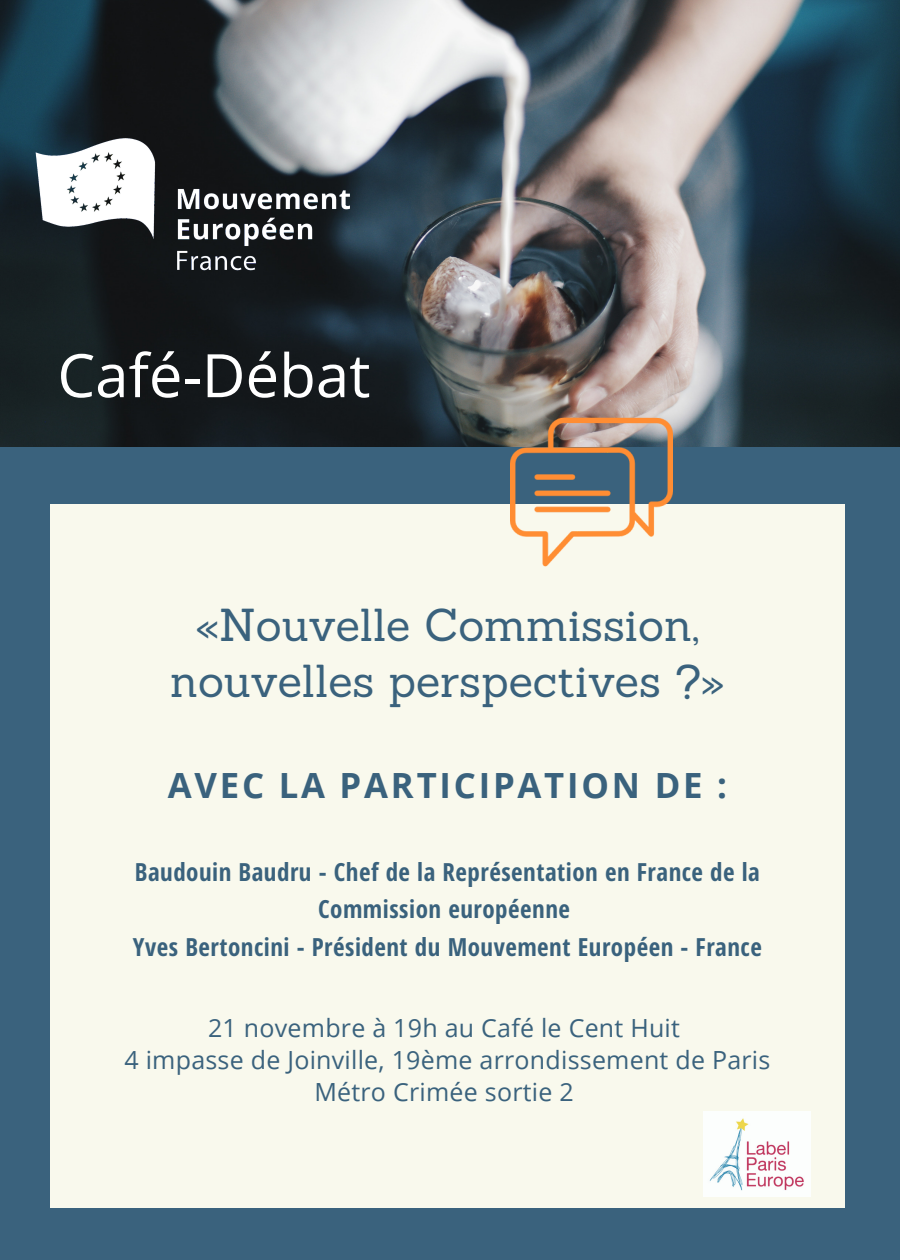
<style>
.page{position:relative;width:900px;height:1260px;background:#3a627d}
.page>*{position:absolute;margin:0;border:0;box-sizing:border-box;transform-origin:0 0}
.t1{font:60px "Open Sans";color:#fff}
.t2{font:45px/56.2px "Sanchez";color:#3a627d;text-align:center}
.t3{font:700 34.75px "Open Sans";letter-spacing:.08em;color:#3a627d}
.t4{font:700 25px/37.5px "Open Sans Hebrew Condensed";letter-spacing:.02em;color:#3a627d;text-align:center}
.t5{font:25px/32px "Open Sans";letter-spacing:.01em;color:#3a627d;text-align:center}
</style>
<div class="page">
<img style="left:0;top:0;width:900px;height:447px">
<div style="left:50px;top:505px;width:795px;height:703px;background:#f9f9ed"></div>
<img style="left:511px;top:411px;width:161px;height:156px">
<img style="left:3px;top:107px;width:401px;height:202px">
<img style="left:703px;top:1112px;width:107px;height:84px">
<h1 class="t1" style="left:57px;top:333px;width:315px">Café-Débat</h1>
<h2 class="t2" style="left:170px;top:597px;width:556px">«Nouvelle Commission, nouvelles perspectives ?»</h2>
<h3 class="t3" style="left:168px;top:761px;width:561px">AVEC LA PARTICIPATION DE :</h3>
<p class="t4" style="left:133px;top:852px;width:630px">Baudouin Baudru - Chef de la Représentation en France de la<br>Commission européenne<br>Yves Bertoncini - Président du Mouvement Européen - France</p>
<p class="t5" style="left:124px;top:1011px;width:648px">21 novembre à 19h au Café le Cent Huit<br>4 impasse de Joinville, 19ème arrondissement de Paris<br>Métro Crimée sortie 2</p>
</div>
